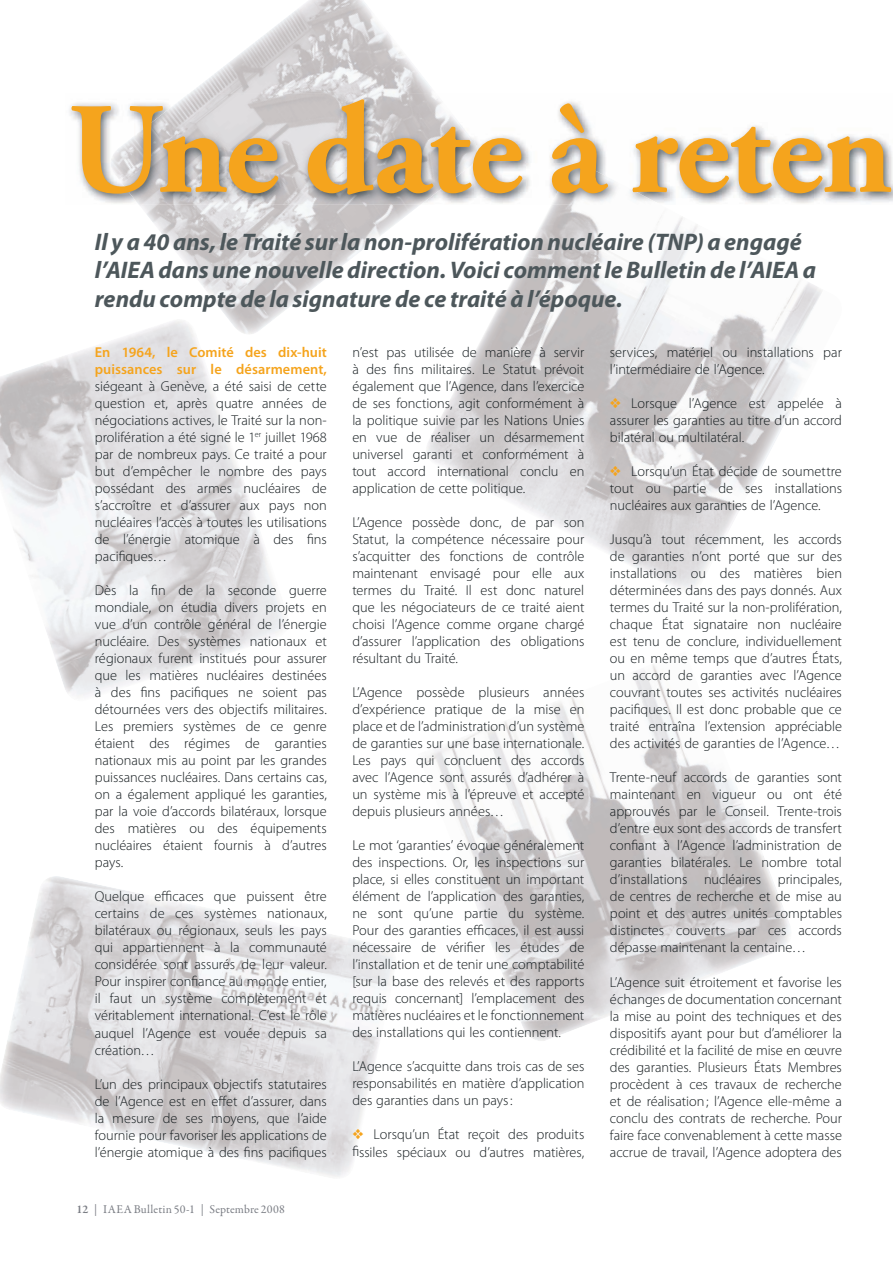
<style>
.page{position:relative;width:893px;height:1263px;background:#fff}
.page>*{position:absolute;margin:0;border:0;box-sizing:border-box;transform-origin:0 0}
.t1{font:700 129px "Adobe Garamond Pro";letter-spacing:-.01em;color:#f5a41d}
.t2{font:italic 700 24px/28.5px "Myriad Pro";color:#4d575b}
.t3{font:300 14.4px/17px "Myriad Pro";color:#141b1e;text-align:justify}
.t4{font:600 14.4px/17px "Myriad Pro";letter-spacing:.005em;color:#f5a41d}
.t5{font:12px "Garamond Premr Pro";letter-spacing:.015em;color:#7a7d84}
.s1{font-weight:600}
.s2{color:#f5a41d}
</style>
<div class="page">
<img style="left:0;top:333px;width:284px;height:363px">
<img style="left:427px;top:294px;width:394px;height:295px">
<img style="left:139px;top:0;width:298px;height:335px">
<img style="left:423px;top:664px;width:367px;height:377px">
<img style="left:13px;top:876px;width:176px;height:137px">
<img style="left:166px;top:905px;width:171px;height:162px">
<img style="left:299px;top:937px;width:95px;height:240px">
<img style="left:0;top:1013px;width:268px;height:147px">
<img style="left:248px;top:1067px;width:71px;height:105px">
<img style="left:69px;top:101px;width:824px;height:103px">
<img style="left:551px;top:166px;width:110px;height:39px">
<img style="left:104px;top:94px;width:380px;height:111px">
<h1 class="t1" style="left:68px;top:99px;width:826px">Une date à reten</h1>
<h2 class="t2" style="left:95px;top:229px;width:723px">Il y a 40 ans, le Traité sur la non-prolifération nucléaire (TNP) a engagé l’AIEA dans une nouvelle direction. Voici comment le Bulletin de l’AIEA a rendu compte de la signature de ce traité à l’époque.</h2>
<p class="t4" style="left:95px;top:345px;width:234px">En 1964, le Comité des dix-huit puissances sur le désarmement,</p>
<p class="t3" style="left:95px;top:379px;width:234px">siégeant à Genève, a été saisi de cette question et, après quatre années de négociations actives, le Traité sur la non&shy;prolifération a été signé le 1<sup>er</sup> juillet 1968 par de nombreux pays. Ce traité a pour but d’empêcher le nombre des pays possédant des armes nucléaires de s’accroître et d’assurer aux pays non nucléaires l’accès à toutes les utilisations de l’énergie atomique à des fins pacifiques…</p>
<p class="t3" style="left:95px;top:583px;width:234px">Dès la fin de la seconde guerre mondiale, on étudia divers projets en vue d’un contrôle général de l’énergie nucléaire. Des systèmes nationaux et régionaux furent institués pour assurer que les matières nucléaires destinées à des fins pacifiques ne soient pas détournées vers des objectifs militaires.<br>Les premiers systèmes de ce genre étaient des régimes de garanties nationaux mis au point par les grandes puissances nucléaires. Dans certains cas, on a également appliqué les garanties, par la voie d’accords bilatéraux, lorsque des matières ou des équipements nucléaires étaient fournis à d’autres pays.</p>
<p class="t3" style="left:95px;top:889px;width:234px">Quelque efficaces que puissent être certains de ces systèmes nationaux, bilatéraux ou régionaux, seuls les pays qui appartiennent à la communauté considérée sont assurés de leur valeur.<br>Pour inspirer confiance au monde entier, il faut un système complètement et véritablement international. C’est le rôle auquel l’Agence est vouée depuis sa création…</p>
<p class="t3" style="left:95px;top:1076px;width:234px">L’un des principaux objectifs statutaires de l’Agence est en effet d’assurer, dans la mesure de ses moyens, que l’aide fournie pour favoriser les applications de l’énergie atomique à des fins pacifiques</p>
<p class="t5" style="left:77px;top:1204px;width:210px"><span class="s1">12</span> | IAEA Bulletin 50-1 | Septembre 2008</p>
<p class="t3" style="left:352px;top:345px;width:234px">n’est pas utilisée de manière à servir à des fins militaires. Le Statut prévoit également que l’Agence, dans l’exercice de ses fonctions, agit conformément à la politique suivie par les Nations Unies en vue de réaliser un désarmement universel garanti et conformément à tout accord international conclu en application de cette politique.</p>
<p class="t3" style="left:352px;top:515px;width:234px">L’Agence possède donc, de par son Statut, la compétence nécessaire pour s’acquitter des fonctions de contrôle maintenant envisagé pour elle aux termes du Traité. Il est donc naturel que les négociateurs de ce traité aient choisi l’Agence comme organe chargé d’assurer l’application des obligations résultant du Traité.</p>
<p class="t3" style="left:352px;top:685px;width:234px">L’Agence possède plusieurs années d’expérience pratique de la mise en place et de l’administration d’un système de garanties sur une base internationale.<br>Les pays qui concluent des accords avec l’Agence sont assurés d’adhérer à un système mis à l’épreuve et accepté depuis plusieurs années…</p>
<p class="t3" style="left:352px;top:838px;width:234px">Le mot ‘garanties’ évoque généralement des inspections. Or, les inspections sur place, si elles constituent un important élément de l’application des garanties, ne sont qu’une partie du système.<br>Pour des garanties efficaces, il est aussi nécessaire de vérifier les études de l’installation et de tenir une comptabilité [sur la base des relevés et des rapports requis concernant] l’emplacement des matières nucléaires et le fonctionnement des installations qui les contiennent.</p>
<p class="t3" style="left:352px;top:1059px;width:234px">L’Agence s’acquitte dans trois cas de ses responsabilités en matière d’application des garanties dans un pays :</p>
<p class="t3" style="left:352px;top:1127px;width:233px"><span class="s2">❖</span> Lorsqu’un État reçoit des produits fissiles spéciaux ou d’autres matières,</p>
<p class="t3" style="left:610px;top:345px;width:233px">services, matériel ou installations par l’intermédiaire de l’Agence.</p>
<p class="t3" style="left:610px;top:396px;width:234px"><span class="s2">❖</span> Lorsque l’Agence est appelée à assurer les garanties au titre d’un accord bilatéral ou multilatéral.</p>
<p class="t3" style="left:610px;top:464px;width:234px"><span class="s2">❖</span> Lorsqu’un État décide de soumettre tout ou partie de ses installations nucléaires aux garanties de l’Agence.</p>
<p class="t3" style="left:610px;top:532px;width:234px">Jusqu’à tout récemment, les accords de garanties n’ont porté que sur des installations ou des matières bien déterminées dans des pays donnés. Aux termes du Traité sur la non-prolifération, chaque État signataire non nucléaire est tenu de conclure, individuellement ou en même temps que d’autres États, un accord de garanties avec l’Agence couvrant toutes ses activités nucléaires pacifiques. Il est donc probable que ce traité entraîna l’extension appréciable des activités de garanties de l’Agence…</p>
<p class="t3" style="left:610px;top:770px;width:234px">Trente-neuf accords de garanties sont maintenant en vigueur ou ont été approuvés par le Conseil. Trente-trois d’entre eux sont des accords de transfert confiant à l’Agence l’administration de garanties bilatérales. Le nombre total d’installations nucléaires principales, de centres de recherche et de mise au point et des autres unités comptables distinctes couverts par ces accords dépasse maintenant la centaine…</p>
<p class="t3" style="left:610px;top:974px;width:234px">L’Agence suit étroitement et favorise les échanges de documentation concernant la mise au point des techniques et des dispositifs ayant pour but d’améliorer la crédibilité et la facilité de mise en œuvre des garanties. Plusieurs États Membres procèdent à ces travaux de recherche et de réalisation ; l’Agence elle-même a conclu des contrats de recherche. Pour faire face convenablement à cette masse accrue de travail, l’Agence adoptera des</p>
</div>
